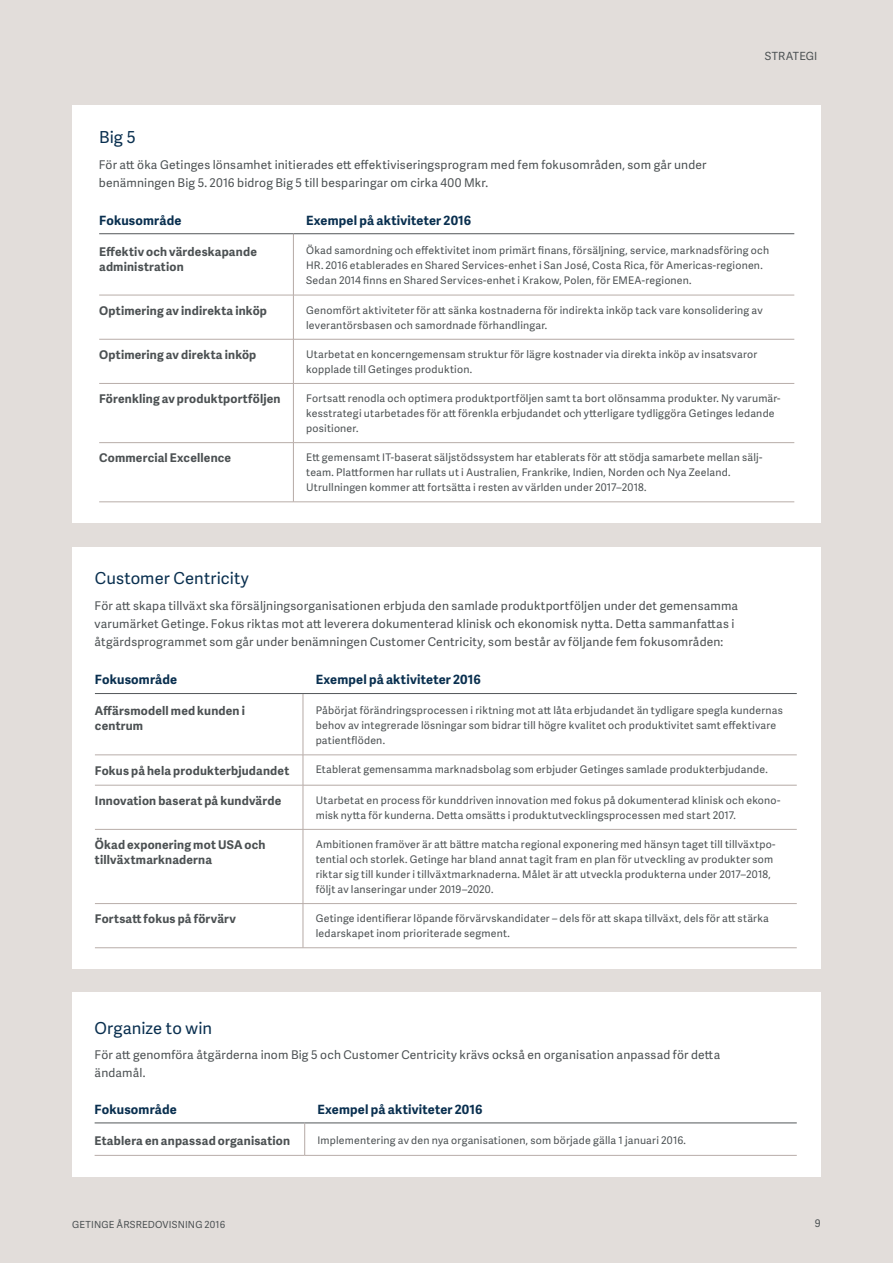
<style>
.page{position:relative;width:893px;height:1263px;background:#e2ddda}
.page>*{position:absolute;margin:0;border:0;box-sizing:border-box;transform-origin:0 0}
.t1{font:16.5px "Adelle Sans";letter-spacing:.005em;color:#092f4f}
.t2{font:700 12.75px "Adelle Sans";letter-spacing:.015em;color:#092f4f}
.t3{font:12px/18px "Adelle Sans";letter-spacing:.015em;color:#4c5153}
.t4{font:700 12px/15px "Adelle Sans";letter-spacing:.015em;color:#4c5153}
.t5{font:11.25px "Adelle Sans";letter-spacing:.015em;color:#4c5153}
.t6{font:10.5px/15px "Adelle Sans";letter-spacing:.02em;color:#4c5153}
.t7{font:9.75px "Adelle Sans";letter-spacing:.02em;color:#4c5153}
</style>
<div class="page">
<div style="left:72px;top:992px;width:749px;height:185px;background:#fff"></div>
<div style="left:72px;top:547px;width:749px;height:421px;background:#fff"></div>
<div style="left:72px;top:106px;width:749px;height:417px;background:#fff"></div>
<hr style="left:99px;top:295px;width:194px;height:1px;background:#b8ada9">
<hr style="left:99px;top:339px;width:194px;height:1px;background:#b8ada9">
<hr style="left:99px;top:383px;width:194px;height:1px;background:#b8ada9">
<hr style="left:99px;top:442px;width:194px;height:1px;background:#b8ada9">
<hr style="left:99px;top:502px;width:194px;height:1px;background:#b8ada9">
<hr style="left:293px;top:234px;width:1px;height:61px;background:#b5a9a5">
<hr style="left:293px;top:295px;width:1px;height:44px;background:#b5a9a5">
<hr style="left:293px;top:339px;width:501px;height:1px;background:#b5a9a5">
<hr style="left:293px;top:339px;width:1px;height:44px;background:#b5a9a5">
<hr style="left:293px;top:384px;width:1px;height:58px;background:#b5a9a5">
<hr style="left:293px;top:443px;width:1px;height:59px;background:#b5a9a5">
<hr style="left:293px;top:295px;width:501px;height:1px;background:#b8ada9">
<hr style="left:293px;top:383px;width:501px;height:1px;background:#b8ada9">
<hr style="left:293px;top:442px;width:501px;height:1px;background:#b8ada9">
<hr style="left:293px;top:502px;width:501px;height:1px;background:#b8ada9">
<hr style="left:99px;top:233px;width:194px;height:1px;background:#53575a">
<hr style="left:293px;top:233px;width:501px;height:1px;background:#53575a">
<hr style="left:95px;top:755px;width:208px;height:1px;background:#b8ada9">
<hr style="left:95px;top:785px;width:208px;height:1px;background:#b8ada9">
<hr style="left:95px;top:829px;width:208px;height:1px;background:#b8ada9">
<hr style="left:95px;top:903px;width:208px;height:1px;background:#b8ada9">
<hr style="left:95px;top:947px;width:208px;height:1px;background:#b8ada9">
<hr style="left:303px;top:694px;width:1px;height:61px;background:#b5a9a5">
<hr style="left:303px;top:755px;width:1px;height:30px;background:#b5a9a5">
<hr style="left:303px;top:785px;width:494px;height:1px;background:#b5a9a5">
<hr style="left:303px;top:785px;width:1px;height:44px;background:#b5a9a5">
<hr style="left:303px;top:829px;width:1px;height:74px;background:#b5a9a5">
<hr style="left:303px;top:904px;width:1px;height:43px;background:#b5a9a5">
<hr style="left:303px;top:755px;width:494px;height:1px;background:#b8ada9">
<hr style="left:303px;top:829px;width:494px;height:1px;background:#b8ada9">
<hr style="left:303px;top:903px;width:494px;height:1px;background:#b8ada9">
<hr style="left:303px;top:947px;width:494px;height:1px;background:#b8ada9">
<hr style="left:95px;top:693px;width:208px;height:1px;background:#53575a">
<hr style="left:303px;top:693px;width:494px;height:1px;background:#53575a">
<hr style="left:95px;top:1155px;width:210px;height:1px;background:#b8ada9">
<hr style="left:95px;top:1122px;width:210px;height:1px;background:#53575a">
<hr style="left:305px;top:1122px;width:492px;height:1px;background:#53575a">
<hr style="left:304px;top:1123px;width:1px;height:32px;background:#b5a9a5">
<hr style="left:305px;top:1155px;width:492px;height:1px;background:#b8ada9">
<h1 class="t1" style="left:99px;top:125px;width:38px">Big 5</h1>
<p class="t3" style="left:99px;top:155px;width:609px">För att öka Getinges lönsamhet initierades ett effektiviseringsprogram med fem fokusområden, som går under benämningen Big 5. 2016 bidrog Big 5 till besparingar om cirka 400 Mkr.</p>
<p class="t5" style="left:765px;top:48px;width:54px">STRATEGI</p>
<p class="t2" style="left:99px;top:211px;width:84px">Fokusområde</p>
<p class="t2" style="left:306px;top:211px;width:167px">Exempel på aktiviteter 2016</p>
<p class="t4" style="left:99px;top:243px;width:159px">Effektiv och värdeskapande administration</p>
<p class="t6" style="left:306px;top:243px;width:464px">Ökad samordning och effektivitet inom primärt finans, försäljning, service, marknadsföring och<br>HR. 2016 etablerades en Shared Services-enhet i San José, Costa Rica, för Americas-regionen.<br>Sedan 2014 finns en Shared Services-enhet i Krakow, Polen, för EMEA-regionen.</p>
<p class="t4" style="left:99px;top:302px;width:169px">Optimering av indirekta inköp</p>
<p class="t6" style="left:306px;top:302px;width:458px">Genomfört aktiviteter för att sänka kostnaderna för indirekta inköp tack vare konsolidering av leverantörsbasen och samordnade förhandlingar.</p>
<p class="t4" style="left:99px;top:347px;width:159px">Optimering av direkta inköp</p>
<p class="t6" style="left:306px;top:346px;width:452px">Utarbetat en koncerngemensam struktur för lägre kostnader via direkta inköp av insatsvaror kopplade till Getinges produktion.</p>
<p class="t4" style="left:99px;top:391px;width:183px">Förenkling av produktportföljen</p>
<p class="t6" style="left:306px;top:390px;width:476px">Fortsatt renodla och optimera produktportföljen samt ta bort olönsamma produkter. Ny varumär&shy;kesstrategi utarbetades för att förenkla erbjudandet och ytterligare tydliggöra Getinges ledande positioner.</p>
<p class="t4" style="left:99px;top:450px;width:134px">Commercial Excellence</p>
<p class="t6" style="left:306px;top:450px;width:458px">Ett gemensamt IT-baserat säljstödssystem har etablerats för att stödja samarbete mellan sälj&shy;team. Plattformen har rullats ut i Australien, Frankrike, Indien, Norden och Nya Zeeland.<br>Utrullningen kommer att fortsätta i resten av världen under 2017–2018.</p>
<h1 class="t1" style="left:95px;top:567px;width:155px">Customer Centricity</h1>
<p class="t3" style="left:95px;top:596px;width:645px">För att skapa tillväxt ska försäljningsorganisationen erbjuda den samlade produktportföljen under det gemensamma varumärket Getinge. Fokus riktas mot att leverera dokumenterad klinisk och ekonomisk nytta. Detta sammanfattas i åtgärdsprogrammet som går under benämningen Customer Centricity, som består av följande fem fokusområden:</p>
<p class="t2" style="left:95px;top:670px;width:84px">Fokusområde</p>
<p class="t2" style="left:316px;top:670px;width:167px">Exempel på aktiviteter 2016</p>
<p class="t4" style="left:95px;top:703px;width:152px">Affärsmodell med kunden i centrum</p>
<p class="t6" style="left:316px;top:703px;width:469px">Påbörjat förändringsprocessen i riktning mot att låta erbjudandet än tydligare spegla kundernas behov av integrerade lösningar som bidrar till högre kvalitet och produktivitet samt effektivare patientflöden.</p>
<p class="t4" style="left:95px;top:762px;width:196px">Fokus på hela produkterbjudandet</p>
<p class="t6" style="left:316px;top:762px;width:453px">Etablerat gemensamma marknadsbolag som erbjuder Getinges samlade produkterbjudande.</p>
<p class="t4" style="left:95px;top:793px;width:188px">Innovation baserat på kundvärde</p>
<p class="t6" style="left:316px;top:792px;width:466px">Utarbetat en process för kunddriven innovation med fokus på dokumenterad klinisk och ekono&shy;misk nytta för kunderna. Detta omsätts i produktutvecklingsprocessen med start 2017.</p>
<p class="t4" style="left:95px;top:837px;width:172px">Ökad exponering mot USA och tillväxtmarknaderna</p>
<p class="t6" style="left:316px;top:836px;width:461px">Ambitionen framöver är att bättre matcha regional exponering med hänsyn taget till tillväxtpo&shy;tential och storlek. Getinge har bland annat tagit fram en plan för utveckling av produkter som riktar sig till kunder i tillväxtmarknaderna. Målet är att utveckla produkterna under 2017–2018, följt av lanseringar under 2019–2020.</p>
<p class="t4" style="left:95px;top:911px;width:143px">Fortsatt fokus på förvärv</p>
<p class="t6" style="left:316px;top:910px;width:455px">Getinge identifierar löpande förvärvskandidater – dels för att skapa tillväxt, dels för att stärka ledarskapet inom prioriterade segment.</p>
<h1 class="t1" style="left:95px;top:1016px;width:119px">Organize to win</h1>
<p class="t3" style="left:95px;top:1046px;width:627px">För att genomföra åtgärderna inom Big 5 och Customer Centricity krävs också en organisation anpassad för detta ändamål.</p>
<p class="t2" style="left:95px;top:1100px;width:84px">Fokusområde</p>
<p class="t2" style="left:317px;top:1100px;width:167px">Exempel på aktiviteter 2016</p>
<p class="t4" style="left:95px;top:1132px;width:197px">Etablera en anpassad organisation</p>
<p class="t6" style="left:317px;top:1132px;width:370px">Implementering av den nya organisationen, som började gälla 1 januari 2016.</p>
<p class="t7" style="left:72px;top:1217px;width:154px">GETINGE ÅRSREDOVISNING 2016</p>
<p class="t6" style="left:815px;top:1216px;width:7px">9</p>
</div>
